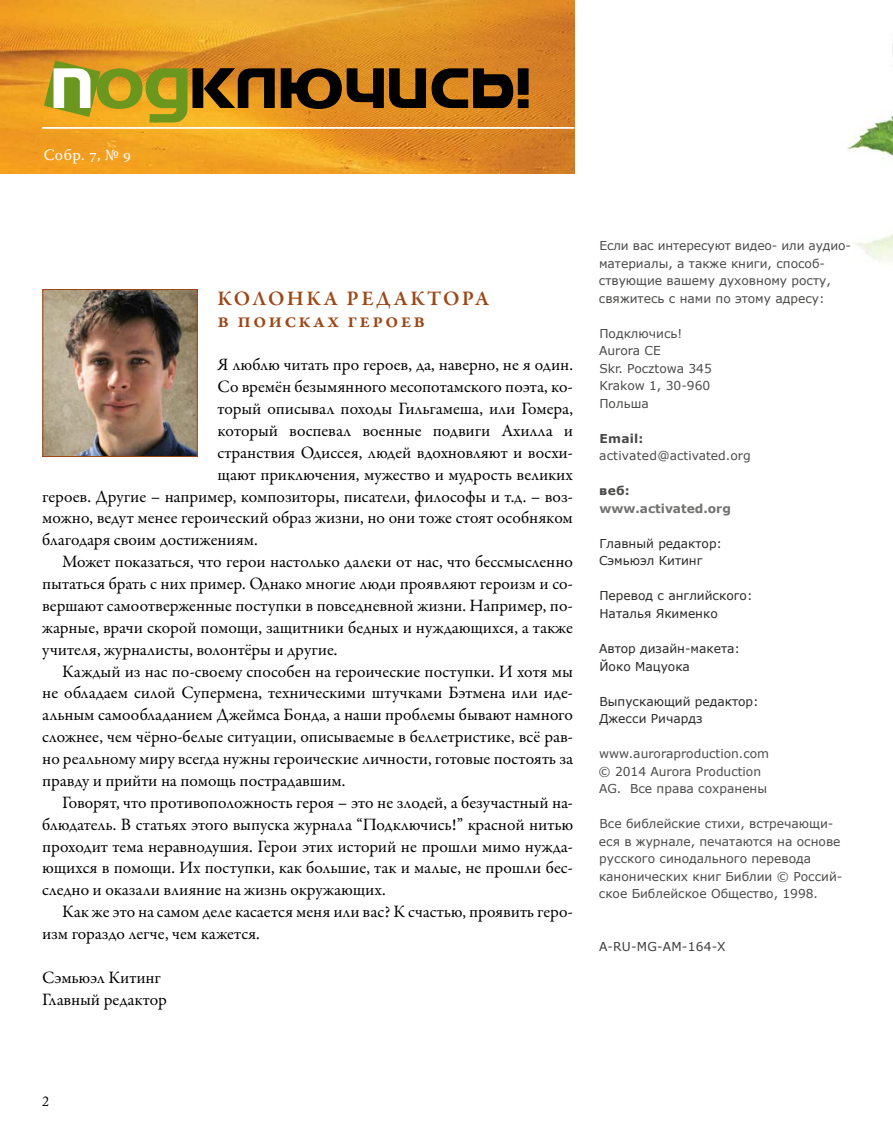
<style>
.page{position:relative;width:893px;height:1141px;background:#fff}
.page>*{position:absolute;margin:0;border:0;box-sizing:border-box;transform-origin:0 0}
.t1{font:600 21px/21.9px "Garamond Premr Pro";letter-spacing:.1em;color:#9c4716}
.t2{font:17.5px/21.9px "Garamond Premr Pro";color:#000}
.t3{font:15.75px "Warnock Pro";color:#fff}
.t4{font:14px "Adobe Caslon Pro";color:#000}
.t5{font:12.25px/17.5px "Verdana";color:#4a4a49}
.t6{font:12.25px/17.5px "Verdana";color:#282827}
.t7{font:700 12.25px "Verdana";color:#727271}
.t8{font:12.25px "Verdana";letter-spacing:.02em;color:#3c3c3b}
.t9{font:700 12.25px "Verdana";letter-spacing:.02em;color:#4a4a49}
</style>
<div class="page">
<img style="left:0;top:0;width:574px;height:173px">
<img style="left:44px;top:291px;width:152px;height:164px">
<div style="left:42px;top:289px;width:156px;height:168px;border:1px solid #9c4716"></div>
<hr style="left:42px;top:127px;width:532px;height:2px;background:#fff">
<img style="left:847px;top:44px;width:46px;height:218px">
<svg style="left:44px;top:60px;width:485px;height:63px;background:#9c7321"></svg>
<p class="t3" style="left:44px;top:145px;width:89px">Собр. 7, № 9</p>
<p class="t1" style="left:217px;top:288px;width:273px">КОЛОНКА РЕДАКТОРА в поисках героев</p>
<p class="t2" style="left:217px;top:354px;width:357px">Я люблю читать про героев, да, наверно, не я один.</p>
<p class="t2" style="left:217px;top:376px;width:357px">Со времён безымянного месопотамского поэта, ко-</p>
<p class="t2" style="left:217px;top:398px;width:357px">торый описывал походы Гильгамеша, или Гомера,</p>
<p class="t2" style="left:217px;top:420px;width:357px">который воспевал военные подвиги Ахилла и</p>
<p class="t2" style="left:217px;top:442px;width:357px">странствия Одиссея, людей вдохновляют и восхи-</p>
<p class="t2" style="left:217px;top:464px;width:357px">щают приключения, мужество и мудрость великих</p>
<p class="t2" style="left:42px;top:486px;width:532px">героев. Другие – например, композиторы, писатели, философы и т.д. – воз-</p>
<p class="t2" style="left:42px;top:507px;width:532px">можно, ведут менее героический образ жизни, но они тоже стоят особняком</p>
<p class="t2" style="left:42px;top:529px;width:217px">благодаря своим достижениям.</p>
<p class="t2" style="left:62px;top:551px;width:512px">Может показаться, что герои настолько далеки от нас, что бессмысленно</p>
<p class="t2" style="left:42px;top:573px;width:532px">пытаться брать с них пример. Однако многие люди проявляют героизм и со-</p>
<p class="t2" style="left:42px;top:595px;width:532px">вершают самоотверженные поступки в повседневной жизни. Например, по-</p>
<p class="t2" style="left:42px;top:617px;width:532px">жарные, врачи скорой помощи, защитники бедных и нуждающихся, а также</p>
<p class="t2" style="left:42px;top:639px;width:297px">учителя, журналисты, волонтёры и другие.</p>
<p class="t2" style="left:62px;top:661px;width:512px">Каждый из нас по-своему способен на героические поступки. И хотя мы</p>
<p class="t2" style="left:42px;top:682px;width:532px">не обладаем силой Супермена, техническими штучками Бэтмена или иде-</p>
<p class="t2" style="left:42px;top:704px;width:532px">альным самообладанием Джеймса Бонда, а наши проблемы бывают намного</p>
<p class="t2" style="left:42px;top:726px;width:532px">сложнее, чем чёрно-белые ситуации, описываемые в беллетристике, всё рав-</p>
<p class="t2" style="left:42px;top:748px;width:532px">но реальному миру всегда нужны героические личности, готовые постоять за</p>
<p class="t2" style="left:42px;top:770px;width:305px">правду и прийти на помощь пострадавшим.</p>
<p class="t2" style="left:62px;top:792px;width:513px">Говорят, что противоположность героя – это не злодей, а безучастный на-</p>
<p class="t2" style="left:42px;top:814px;width:532px">блюдатель. В статьях этого выпуска журнала “Подключись!” красной нитью</p>
<p class="t2" style="left:42px;top:836px;width:532px">проходит тема неравнодушия. Герои этих историй не прошли мимо нужда-</p>
<p class="t2" style="left:42px;top:857px;width:532px">ющихся в помощи. Их поступки, как большие, так и малые, не прошли бес-</p>
<p class="t2" style="left:42px;top:879px;width:345px">следно и оказали влияние на жизнь окружающих.</p>
<p class="t2" style="left:62px;top:901px;width:512px">Как же это на самом деле касается меня или вас? К счастью, проявить геро-</p>
<p class="t2" style="left:42px;top:923px;width:219px">изм гораздо легче, чем кажется.</p>
<p class="t2" style="left:42px;top:967px;width:126px">Сэмьюэл Китинг<br>Главный редактор</p>
<p class="t5" style="left:599px;top:237px;width:254px">Если вас интересуют видео- или аудио&shy;материалы, а также книги, способ&shy;ствующие вашему духовному росту, свяжитесь с нами по этому адресу:</p>
<p class="t5" style="left:599px;top:325px;width:114px">Подключись!<br>Aurora CE<br>Skr. Pocztowa 345<br>Krakow 1, 30-960<br>Польша</p>
<p class="t9" style="left:599px;top:430px;width:46px">Email:</p>
<p class="t5" style="left:599px;top:447px;width:153px">activated@activated.org</p>
<p class="t9" style="left:599px;top:482px;width:32px">веб:</p>
<p class="t7" style="left:599px;top:500px;width:133px">www.activated.org</p>
<p class="t6" style="left:599px;top:535px;width:125px">Главный редактор:<br>Сэмьюэл Китинг</p>
<p class="t6" style="left:599px;top:587px;width:155px">Перевод с английского:<br>Наталья Якименко</p>
<p class="t6" style="left:599px;top:640px;width:143px">Автор дизайн-макета:<br>Йоко Мацуока</p>
<p class="t6" style="left:599px;top:692px;width:161px">Выпускающий редактор:<br>Джесси Ричардз</p>
<p class="t5" style="left:598px;top:745px;width:172px">www.auroraproduction.com © 2014 Aurora Production<br>AG. Все права сохранены</p>
<p class="t5" style="left:599px;top:815px;width:245px">Все библейские стихи, встречающи&shy;еся в журнале, печатаются на основе русского синодального перевода канонических книг Библии © Россий&shy;ское Библейское Общество, 1998.</p>
<p class="t8" style="left:599px;top:938px;width:128px">A-RU-MG-AM-164-X</p>
<p class="t4" style="left:42px;top:1093px;width:8px">2</p>
</div>
